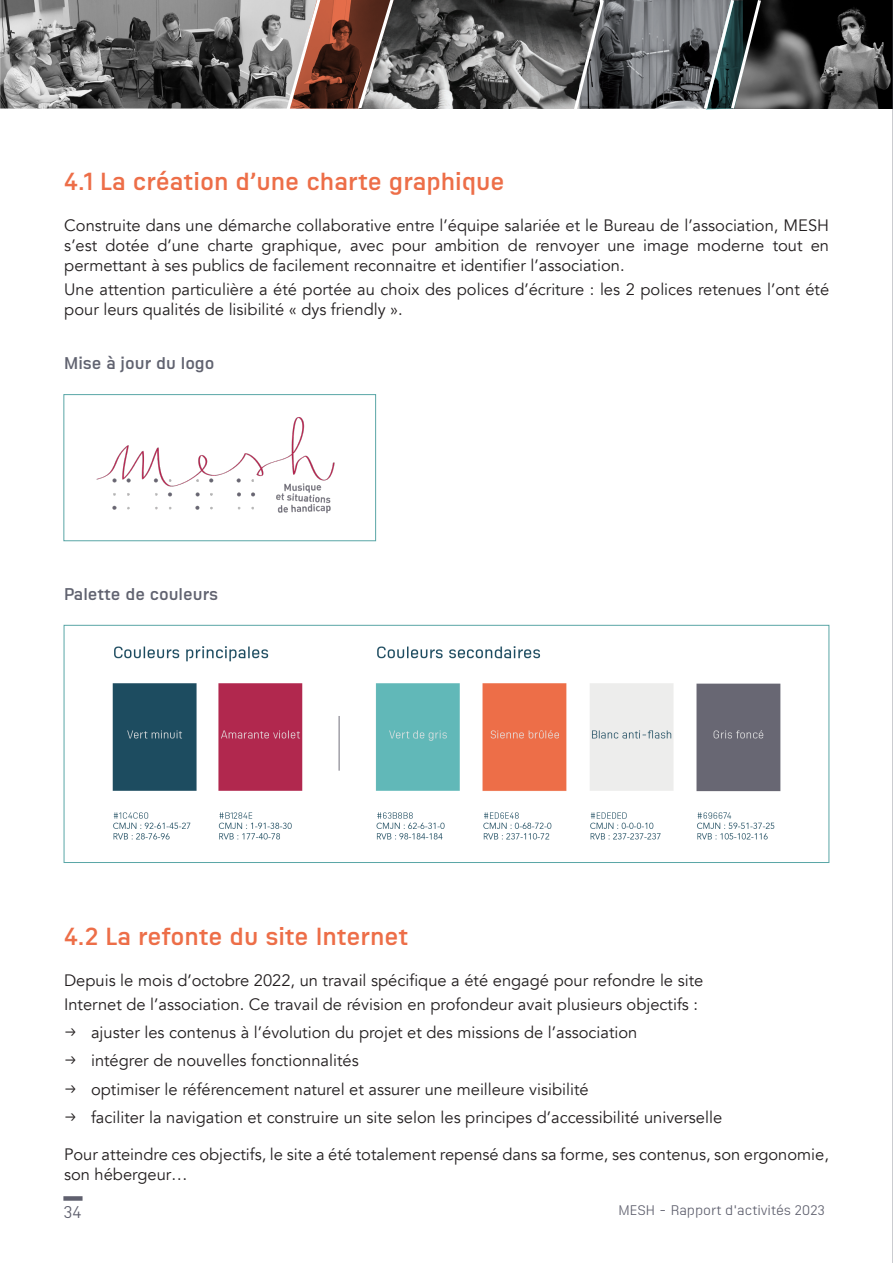
<style>
.page{position:relative;width:893px;height:1263px;background:#fff}
.page>*{position:absolute;margin:0;border:0;box-sizing:border-box;transform-origin:0 0}
.t1{font:600 24px "Sizmo Pro";letter-spacing:-.005em;color:#ed6e48}
.t2{font:16.5px/19.8px "Avenir";color:#231f20}
.t3{font:600 16.5px "Sizmo Pro";color:#616370}
.t4{font:16.5px "Sizmo Pro";color:#5f606e}
.t5{font:13.5px "Sizmo Pro";color:#5f606e}
.s1{font-family:"Sizmo Pro"}
</style>
<div class="page">
<div style="left:63px;top:1196px;width:20px;height:5px;background:#5f606e"></div>
<img style="left:763px;top:0;width:129px;height:109px">
<img style="left:394px;top:0;width:178px;height:109px">
<img style="left:0;top:0;width:286px;height:109px">
<img style="left:606px;top:0;width:96px;height:109px">
<svg style="left:572px;top:0;width:34px;height:109px"></svg>
<svg style="left:702px;top:0;width:61px;height:110px"></svg>
<svg style="left:286px;top:0;width:108px;height:109px"></svg>
<img style="left:112px;top:646px;width:669px;height:194px">
<div style="left:64px;top:625px;width:765px;height:238px;border:1px solid #59a6a6"></div>
<img style="left:96px;top:417px;width:239px;height:96px">
<div style="left:64px;top:394px;width:312px;height:147px;border:1px solid #59a6a6"></div>
<hr style="left:892px;top:0;width:1px;height:1263px;background:#616370">
<p class="t1" style="left:64px;top:162px;width:442px">4.1 La création d’une charte graphique</p>
<p class="t2" style="left:64px;top:216px;width:766px;text-align:justify">Construite dans une démarche collaborative entre l’équipe salariée et le Bureau de l’association, MESH s’est dotée d’une charte graphique, avec pour ambition de renvoyer une image moderne tout en permettant à ses publics de facilement reconnaitre et identifier l’association.</p>
<p class="t2" style="left:64px;top:280px;width:766px">Une attention particulière a été portée au choix des polices d’écriture : les 2 polices retenues l’ont été pour leurs qualités de lisibilité « dys friendly ».</p>
<p class="t3" style="left:64px;top:350px;width:152px">Mise à jour du logo</p>
<p class="t3" style="left:64px;top:580px;width:156px">Palette de couleurs</p>
<p class="t1" style="left:64px;top:916px;width:346px">4.2 La refonte du site Internet</p>
<p class="t2" style="left:64px;top:970px;width:641px">Depuis le mois d’octobre 2022, un travail spécifique a été engagé pour refondre le site</p>
<p class="t2" style="left:64px;top:994px;width:636px">Internet de l’association. Ce travail de révision en profondeur avait plusieurs objectifs :</p>
<p class="t2" style="left:64px;top:1023px;width:575px"><span class="s1">→</span> ajuster les contenus à l’évolution du projet et des missions de l’association</p>
<p class="t2" style="left:64px;top:1051px;width:296px"><span class="s1">→</span> intégrer de nouvelles fonctionnalités</p>
<p class="t2" style="left:64px;top:1079px;width:526px"><span class="s1">→</span> optimiser le référencement naturel et assurer une meilleure visibilité</p>
<p class="t2" style="left:64px;top:1107px;width:660px"><span class="s1">→</span> faciliter la navigation et construire un site selon les principes d’accessibilité universelle</p>
<p class="t2" style="left:64px;top:1144px;width:766px">Pour atteindre ces objectifs, le site a été totalement repensé dans sa forme, ses contenus, son ergonomie, son hébergeur…</p>
<p class="t4" style="left:63px;top:1199px;width:20px">34</p>
<p class="t5" style="left:618px;top:1199px;width:208px">MESH - Rapport d'activités 2023</p>
</div>
